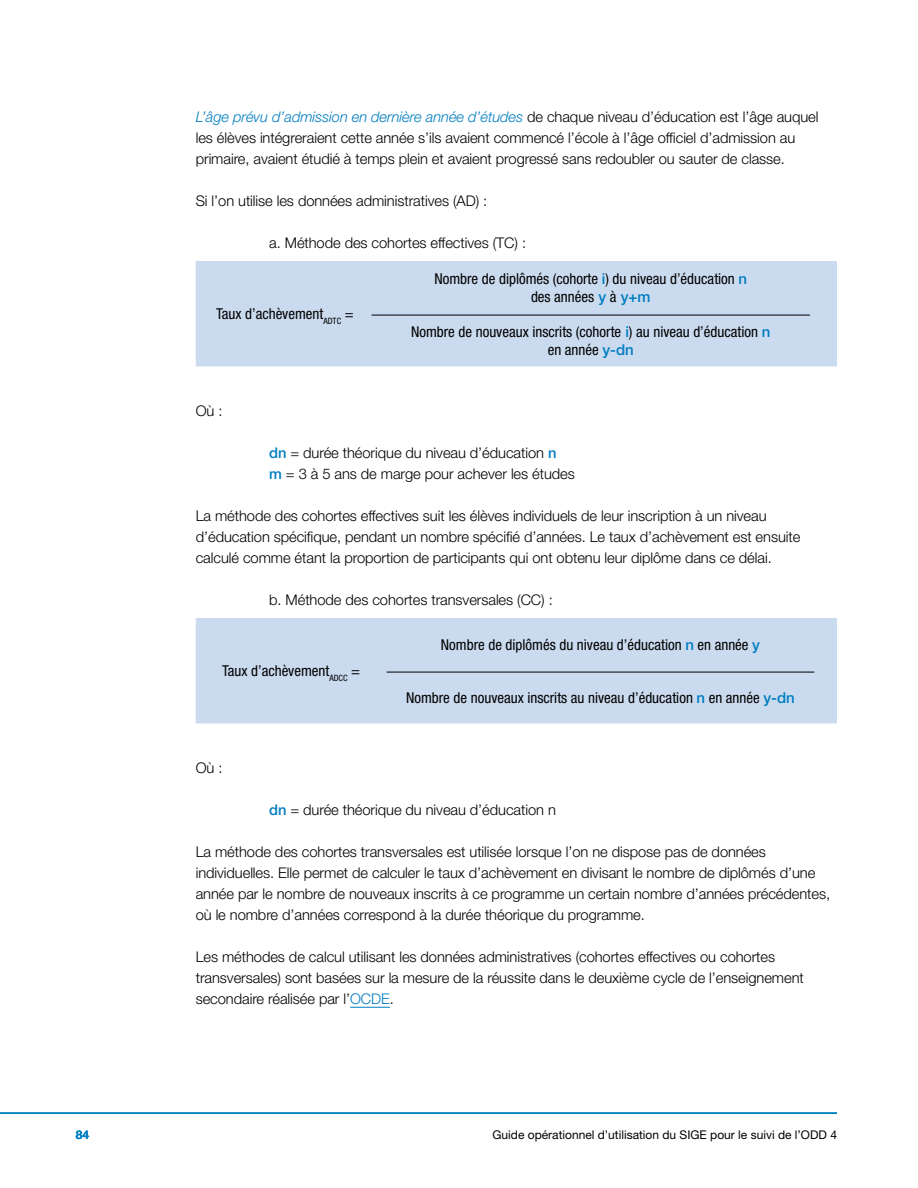
<style>
.page{position:relative;width:918px;height:1188px;background:#fff}
.page>*{position:absolute;margin:0;border:0;box-sizing:border-box;transform-origin:0 0}
.FR_Text_formula{font:condensed 15px/18px "Helvetica Neue LT Std";color:#000;text-align:center}
.FR_TEXT_body_TARGETS{font:300 14.7px/21px "Helvetica Neue LT Std";letter-spacing:-.005em;color:#000}
.t1{font:12px "Helvetica Neue LT Std";color:#000}
.t2{font:700 12px "Helvetica Neue LT Std";color:#007ec1}
.s1{font-style:italic;color:#007ec1}
.s2{font-weight:500;font-stretch:normal;color:#007ec1}
.s3{font-weight:500;color:#007ec1}
.s4{color:#007ec1}
</style>
<div class="page">
<hr style="left:0;top:1112px;width:837px;height:2px;background:#007ec1">
<hr style="left:350px;top:1007px;width:40px;height:1px;background:#007ec1">
<div style="left:196px;top:261px;width:641px;height:105px;background:#cbdbef"></div>
<hr style="left:372px;top:315px;width:438px;height:1px;background:#000">
<div style="left:196px;top:618px;width:641px;height:105px;background:#cbdbef"></div>
<hr style="left:387px;top:672px;width:427px;height:1px;background:#000">
<p class="FR_TEXT_body_TARGETS" style="left:196px;top:106px;width:624px"><span class="s1">L’âge prévu d’admission en dernière année d’études</span> de chaque niveau d’éducation est l’âge auquel les élèves intégreraient cette année s’ils avaient commencé l’école à l’âge officiel d’admission au primaire, avaient étudié à temps plein et avaient progressé sans redoubler ou sauter de classe.</p>
<p class="FR_TEXT_body_TARGETS" style="left:196px;top:190px;width:293px">Si l’on utilise les données administratives (AD) :</p>
<p class="FR_TEXT_body_TARGETS" style="left:269px;top:232px;width:258px">a. Méthode des cohortes effectives (TC) :</p>
<p class="FR_Text_formula" style="left:216px;top:305px;width:139px">Taux d’achèvement<sub>ADTC</sub> =</p>
<p class="FR_TEXT_body_TARGETS" style="left:196px;top:400px;width:28px">Où :</p>
<p class="FR_Text_formula" style="left:434px;top:270px;width:314px">Nombre de diplômés (cohorte <span class="s2">i</span>) du niveau d’éducation <span class="s2">n </span>des années <span class="s2">y</span> à <span class="s2">y+m</span></p>
<p class="FR_Text_formula" style="left:411px;top:323px;width:361px">Nombre de nouveaux inscrits (cohorte <span class="s2">i</span>) au niveau d’éducation <span class="s2">n </span>en année <span class="s2">y-dn</span></p>
<p class="FR_TEXT_body_TARGETS" style="left:269px;top:442px;width:289px"><span class="s3">dn</span> = durée théorique du niveau d’éducation <span class="s3">n</span></p>
<p class="FR_TEXT_body_TARGETS" style="left:269px;top:463px;width:307px"><span class="s3">m</span> = 3 à 5 ans de marge pour achever les études</p>
<p class="FR_TEXT_body_TARGETS" style="left:196px;top:505px;width:606px">La méthode des cohortes effectives suit les élèves individuels de leur inscription à un niveau d’éducation spécifique, pendant un nombre spécifié d’années. Le taux d’achèvement est ensuite calculé comme étant la proportion de participants qui ont obtenu leur diplôme dans ce délai.</p>
<p class="FR_TEXT_body_TARGETS" style="left:269px;top:589px;width:285px">b. Méthode des cohortes transversales (CC) :</p>
<p class="FR_Text_formula" style="left:222px;top:662px;width:140px">Taux d’achèvement<sub>ADCC</sub> =</p>
<p class="FR_TEXT_body_TARGETS" style="left:196px;top:757px;width:28px">Où :</p>
<p class="FR_Text_formula" style="left:441px;top:636px;width:321px">Nombre de diplômés du niveau d’éducation <span class="s2">n</span> en année <span class="s2">y</span></p>
<p class="FR_Text_formula" style="left:406px;top:689px;width:390px">Nombre de nouveaux inscrits au niveau d’éducation <span class="s2">n</span> en année <span class="s2">y-dn</span></p>
<p class="FR_TEXT_body_TARGETS" style="left:269px;top:799px;width:288px"><span class="s3">dn</span> = durée théorique du niveau d’éducation n</p>
<p class="FR_TEXT_body_TARGETS" style="left:196px;top:841px;width:636px">La méthode des cohortes transversales est utilisée lorsque l’on ne dispose pas de données individuelles. Elle permet de calculer le taux d’achèvement en divisant le nombre de diplômés d’une année par le nombre de nouveaux inscrits à ce programme un certain nombre d’années précédentes, où le nombre d’années correspond à la durée théorique du programme.</p>
<p class="FR_TEXT_body_TARGETS" style="left:196px;top:946px;width:610px">Les méthodes de calcul utilisant les données administratives (cohortes effectives ou cohortes transversales) sont basées sur la mesure de la réussite dans le deuxième cycle de l’enseignement secondaire réalisée par l’<span class="s4">OCDE</span>.</p>
<p class="t2" style="left:76px;top:1127px;width:15px">84</p>
<p class="t1" style="left:492px;top:1127px;width:346px">Guide opérationnel d’utilisation du SIGE pour le suivi de l’ODD 4</p>
</div>
